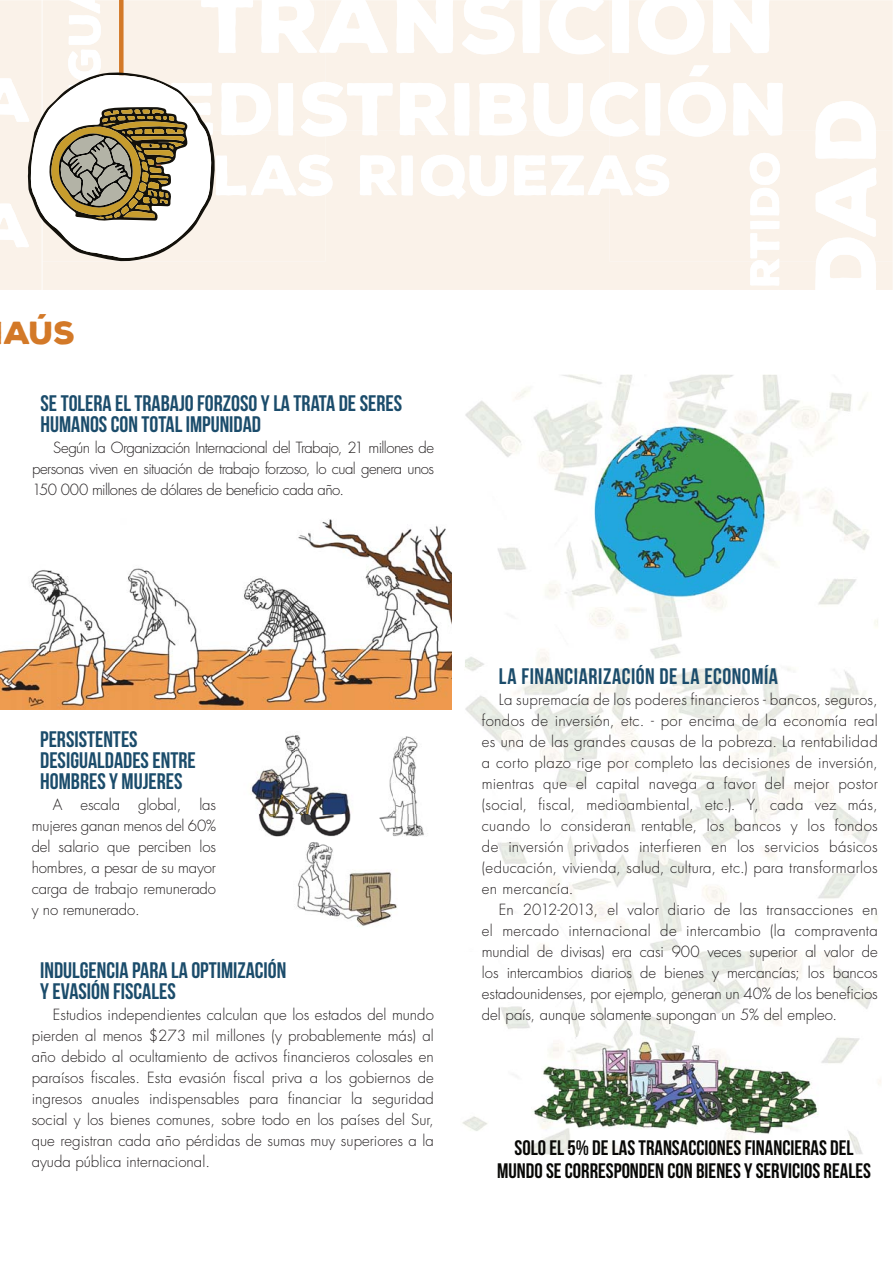
<style>
.page{position:relative;width:893px;height:1263px;background:#fff}
.page>*{position:absolute;margin:0;border:0;box-sizing:border-box;transform-origin:0 0}
.t1{font:900 30.9px "Nexa Rust Sans";color:#d37928}
.t2{font:22.5px/21px "Bebas Neue";color:#1b4c6b}
.t3{font:22.5px "Bebas Neue";letter-spacing:.025em;color:#1b4c6b}
.t4{font:21px/22.5px "Bebas Neue";color:#080806;text-align:center}
.t5{font:300 15px/21px "Futura Std";color:#231f20;text-align:justify}
</style>
<div class="page">
<div style="left:862px;top:0;width:31px;height:262px;background:#faf2e9"></div>
<div style="left:783px;top:0;width:79px;height:279px;background:#faf2e9"></div>
<svg style="left:814px;top:168px;width:66px;height:122px"></svg>
<svg style="left:814px;top:101px;width:63px;height:58px"></svg>
<img style="left:465px;top:385px;width:413px;height:283px">
<img style="left:465px;top:696px;width:413px;height:255px">
<img style="left:467px;top:668px;width:399px;height:28px">
<img style="left:462px;top:951px;width:419px;height:204px">
<img style="left:515px;top:400px;width:328px;height:217px">
<img style="left:0;top:519px;width:451px;height:191px">
<svg style="left:0;top:0;width:783px;height:385px"></svg>
<img style="left:531px;top:1038px;width:297px;height:101px">
<img style="left:297px;top:847px;width:100px;height:80px">
<img style="left:250px;top:735px;width:174px;height:102px">
<img style="left:296px;top:735px;width:96px;height:112px">
<h1 class="t1" style="left:4px;top:316px;width:73px">aús</h1>
<h2 class="t2" style="left:41px;top:393px;width:363px">SE TOLERA EL TRABAJO FORZOSO Y LA TRATA DE SERES<br>HUMANOS CON TOTAL IMPUNIDAD</h2>
<p class="t5" style="left:32px;top:438px;width:404px;text-indent:21px">Según la Organización Internacional del Trabajo, 21 millones de personas viven en situación de trabajo forzoso, lo cual genera unos 150 000 millones de dólares de beneficio cada año.</p>
<h2 class="t2" style="left:40px;top:729px;width:157px">PERSISTENTES<br>DESIGUALDADES ENTRE<br>HOMBRES Y MUJERES</h2>
<p class="t5" style="left:32px;top:795px;width:186px;text-indent:21px">A escala global, las mujeres ganan menos del 60% del salario que perciben los hombres, a pesar de su mayor carga de trabajo remunerado y no remunerado.</p>
<h2 class="t2" style="left:40px;top:960px;width:248px">INDULGENCIA PARA LA OPTIMIZACIÓN<br>Y EVASIÓN FISCALES</h2>
<p class="t5" style="left:32px;top:1005px;width:404px;text-indent:21px">Estudios independientes calculan que los estados del mundo pierden al menos $273 mil millones (y probablemente más) al año debido al ocultamiento de activos financieros colosales en paraísos fiscales. Esta evasión fiscal priva a los gobiernos de ingresos anuales indispensables para financiar la seguridad social y los bienes comunes, sobre todo en los países del Sur, que registran cada año pérdidas de sumas muy superiores a la ayuda pública internacional.</p>
<h2 class="t3" style="left:499px;top:663px;width:281px">LA FINANCIARIZACIÓN DE LA ECONOMÍA</h2>
<p class="t5" style="left:482px;top:690px;width:397px;text-indent:17px">La supremacía de los poderes financieros - bancos, seguros, fondos de inversión, etc. - por encima de la economía real es una de las grandes causas de la pobreza. La rentabilidad a corto plazo rige por completo las decisiones de inversión, mientras que el capital navega a favor del mejor postor (social, fiscal, medioambiental, etc.). Y, cada vez más, cuando lo consideran rentable, los bancos y los fondos de inversión privados interfieren en los servicios básicos (educación, vivienda, salud, cultura, etc.) para transformarlos en mercancía.</p>
<p class="t5" style="left:482px;top:900px;width:397px;text-indent:17px">En 2012-2013, el valor diario de las transacciones en el mercado internacional de intercambio (la compraventa mundial de divisas) era casi 900 veces superior al valor de los intercambios diarios de bienes y mercancías; los bancos estadounidenses, por ejemplo, generan un 40% de los beneficios del país, aunque solamente supongan un 5% del empleo.</p>
<h3 class="t4" style="left:497px;top:1137px;width:375px">SOLO EL 5% DE LAS TRANSACCIONES FINANCIERAS DEL<br>MUNDO SE CORRESPONDEN CON BIENES Y SERVICIOS REALES</h3>
</div>
